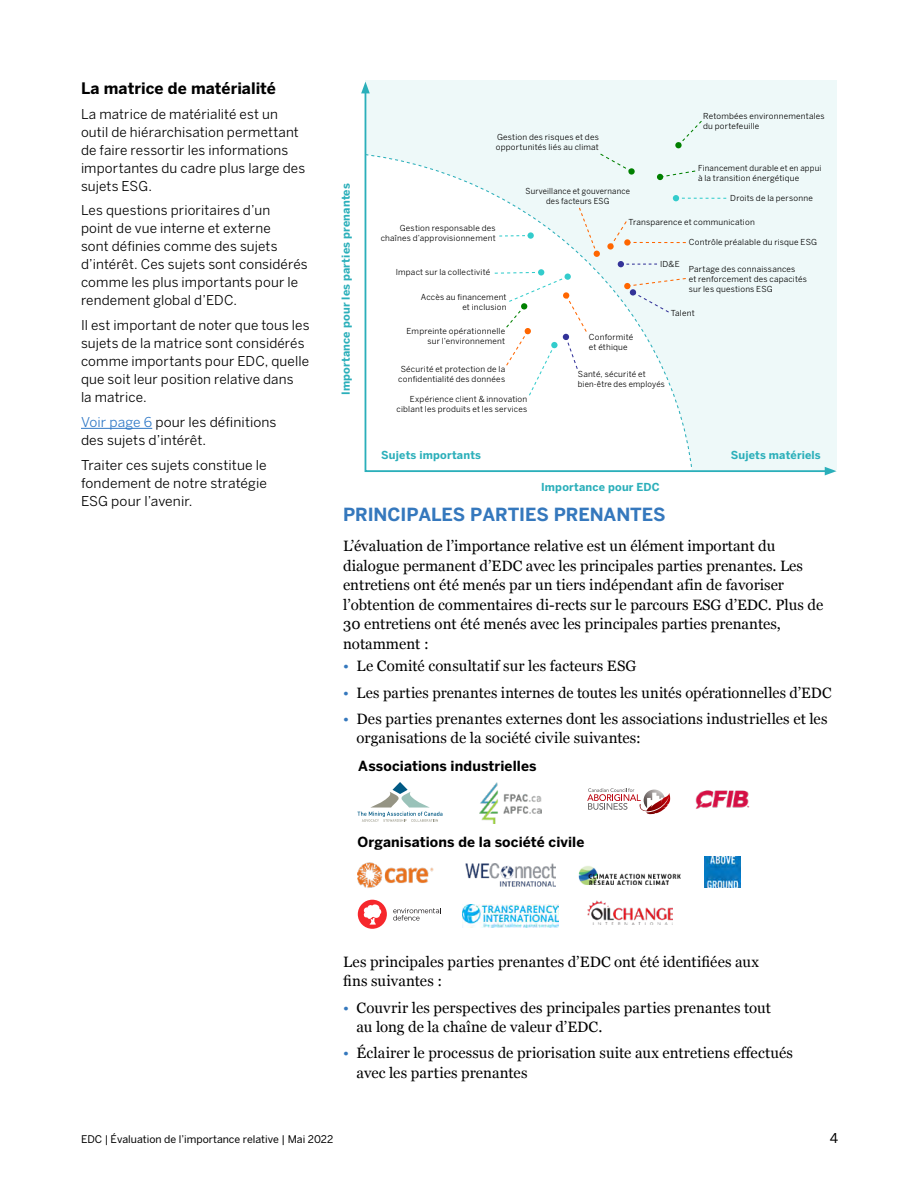
<style>
.page{position:relative;width:918px;height:1188px;background:#fff}
.page>*{position:absolute;margin:0;border:0;box-sizing:border-box;transform-origin:0 0}
.Georgia_-_Bodycopy{font:700 18px "Benton Sans";letter-spacing:-.005em;color:#3578bd}
.t1{font:700 15.75px "Benton Sans";color:#000}
.Georgia_-_Bodycopy-2{font:15px/19.5px "Georgia";color:#000}
.Benton_8_11{font:700 13.8px "Benton Sans";letter-spacing:.01em;color:#000}
.Benton_8_11-2{font:13.5px/18px "Benton Sans";letter-spacing:.01em;color:#000}
.t2{font:13.5px "Benton Sans";color:#000}
.Benton_8_11-3{font:700 10.95px "Benton Sans";letter-spacing:.02em;color:#2bafba}
.t3{font:10.5px "Benton Sans";color:#000}
.Benton_8_11-4{font:8.25px/10.1px "Benton Sans";letter-spacing:.025em;color:#000}
.Benton_8_11-5{font:8.25px "Benton Sans";letter-spacing:.025em;color:#000;scale:.95 1}
.s1{color:#2f78c6}
.s2{color:#3578bd}
</style>
<div class="page">
<div style="left:365px;top:80px;width:472px;height:390px;background:#eef9f9"></div>
<svg style="left:364px;top:93px;width:461px;height:380px"></svg>
<svg style="left:361px;top:82px;width:9px;height:11px"></svg>
<svg style="left:825px;top:467px;width:12px;height:8px"></svg>
<hr style="left:81px;top:428px;width:71px;height:1px;background:#2f78c6">
<svg style="left:357px;top:782px;width:85px;height:40px"></svg>
<img style="left:480px;top:783px;width:61px;height:41px">
<img style="left:695px;top:790px;width:55px;height:19px">
<svg style="left:587px;top:788px;width:83px;height:27px"></svg>
<img style="left:463px;top:904px;width:95px;height:23px">
<img style="left:705px;top:857px;width:36px;height:30px">
<div style="left:358px;top:900px;width:29px;height:29px;background:#f6272c;border-radius:50%"></div>
<svg style="left:363px;top:904px;width:18px;height:21px"></svg>
<svg style="left:393px;top:908px;width:48px;height:13px"></svg>
<img style="left:587px;top:901px;width:85px;height:23px">
<img style="left:465px;top:864px;width:91px;height:22px">
<img style="left:579px;top:866px;width:102px;height:19px">
<img style="left:357px;top:862px;width:77px;height:26px">
<h2 class="t1" style="left:81px;top:79px;width:196px">La matrice de matérialité</h2>
<p class="Benton_8_11-2" style="left:81px;top:105px;width:226px">La matrice de matérialité est un outil de hiérarchisation permettant de faire ressortir les informations importantes du cadre plus large des sujets ESG.</p>
<p class="Benton_8_11-2" style="left:81px;top:201px;width:228px">Les questions prioritaires d’un<br>point de vue interne et externe<br>sont définies comme des sujets d’intérêt. Ces sujets sont considérés comme les plus importants pour le rendement global d’EDC.</p>
<p class="Benton_8_11-2" style="left:81px;top:316px;width:230px">Il est important de noter que tous les sujets de la matrice sont considérés comme importants pour EDC, quelle que soit leur position relative dans<br>la matrice.</p>
<p class="Benton_8_11-2" style="left:81px;top:413px;width:197px"><span class="s1">Voir page 6</span> pour les définitions des sujets d’intérêt.</p>
<p class="Benton_8_11-2" style="left:81px;top:456px;width:188px;text-align:justify">Traiter ces sujets constitue le fondement de notre stratégie ESG pour l’avenir.</p>
<p class="Benton_8_11-3" style="left:339px;top:395px;width:213px;rotate:-90deg">Importance pour les parties prenantes</p>
<p class="Benton_8_11-4" style="left:497px;top:131px;width:103px">Gestion des risques et des</p>
<p class="Benton_8_11-4" style="left:496px;top:141px;width:104px">opportunités liés au climat</p>
<p class="Benton_8_11-5" style="left:525px;top:186px;width:112px">Surveillance et gouvernance</p>
<p class="Benton_8_11-5" style="left:546px;top:196px;width:68px">des facteurs ESG</p>
<p class="Benton_8_11-4" style="left:703px;top:111px;width:123px">Retombées environnementales du portefeuille</p>
<p class="Benton_8_11-4" style="left:698px;top:162px;width:125px">Financement durable et en appui à la transition énergétique</p>
<p class="Benton_8_11-4" style="left:730px;top:193px;width:84px">Droits de la personne</p>
<p class="Benton_8_11-4" style="left:381px;top:223px;width:116px;text-align:right">Gestion responsable des chaînes d’approvisionnement</p>
<p class="Benton_8_11-4" style="left:396px;top:267px;width:96px">Impact sur la collectivité</p>
<p class="Benton_8_11-4" style="left:421px;top:291px;width:87px;text-align:right">Accès au financement et inclusion</p>
<p class="Benton_8_11-4" style="left:407px;top:325px;width:100px;text-align:right">Empreinte opérationnelle sur l’environnement</p>
<p class="Benton_8_11-4" style="left:398px;top:364px;width:108px">Sécurité et protection de la confidentialité des données</p>
<p class="Benton_8_11-4" style="left:397px;top:394px;width:132px;text-align:right">Expérience client &amp; innovation ciblant les produits et les services</p>
<p class="Benton_8_11-4" style="left:629px;top:217px;width:128px">Transparence et communication</p>
<p class="Benton_8_11-4" style="left:689px;top:237px;width:130px">Contrôle préalable du risque ESG</p>
<p class="Benton_8_11-4" style="left:660px;top:258px;width:21px">ID&amp;E</p>
<p class="Benton_8_11-4" style="left:689px;top:263px;width:108px">Partage des connaissances</p>
<p class="Benton_8_11-4" style="left:689px;top:273px;width:120px">et renforcement des capacités</p>
<p class="Benton_8_11-4" style="left:689px;top:284px;width:85px">sur les questions ESG</p>
<p class="Benton_8_11-4" style="left:589px;top:332px;width:46px">Conformité et éthique</p>
<p class="Benton_8_11-4" style="left:671px;top:308px;width:26px">Talent</p>
<p class="Benton_8_11-4" style="left:578px;top:369px;width:89px">Santé, sécurité et bien-être des employés</p>
<p class="Benton_8_11-3" style="left:381px;top:448px;width:101px">Sujets importants</p>
<p class="Benton_8_11-3" style="left:731px;top:448px;width:92px">Sujets matériels</p>
<p class="Benton_8_11-3" style="left:541px;top:480px;width:120px">Importance pour EDC</p>
<p class="Georgia_-_Bodycopy" style="left:343px;top:504px;width:324px">PRINCIPALES PARTIES PRENANTES</p>
<p class="Georgia_-_Bodycopy-2" style="left:343px;top:536px;width:482px">L’évaluation de l’importance relative est un élément important du dialogue permanent d’EDC avec les principales parties prenantes. Les entretiens ont été menés par un tiers indépendant afin de favoriser l’obtention de commentaires di-rects sur le parcours ESG d’EDC. Plus de 30 entretiens ont été menés avec les principales parties prenantes, notamment :</p>
<p class="Georgia_-_Bodycopy-2" style="left:343px;top:656px;width:295px"><span class="s2">•</span> Le Comité consultatif sur les facteurs ESG</p>
<p class="Georgia_-_Bodycopy-2" style="left:343px;top:682px;width:490px"><span class="s2">•</span> Les parties prenantes internes de toutes les unités opérationnelles d’EDC</p>
<p class="Georgia_-_Bodycopy-2" style="left:357px;top:708px;width:472px;text-indent:-14px"><span class="s2">•</span> Des parties prenantes externes dont les associations industrielles et les organisations de la société civile suivantes:</p>
<p class="Benton_8_11" style="left:358px;top:758px;width:180px">Associations industrielles</p>
<p class="Benton_8_11" style="left:357px;top:833px;width:229px">Organisations de la société civile</p>
<p class="Georgia_-_Bodycopy-2" style="left:343px;top:951px;width:418px">Les principales parties prenantes d’EDC ont été identifiées aux fins suivantes :</p>
<p class="Georgia_-_Bodycopy-2" style="left:357px;top:997px;width:416px;text-indent:-14px"><span class="s2">•</span> Couvrir les perspectives des principales parties prenantes tout au long de la chaîne de valeur d’EDC.</p>
<p class="Georgia_-_Bodycopy-2" style="left:357px;top:1043px;width:438px;text-indent:-14px"><span class="s2">•</span> Éclairer le processus de priorisation suite aux entretiens effectués avec les parties prenantes</p>
<p class="t3" style="left:81px;top:1133px;width:254px">EDC | Évaluation de l’importance relative | Mai 2022</p>
<p class="t2" style="left:830px;top:1130px;width:10px">4</p>
</div>
